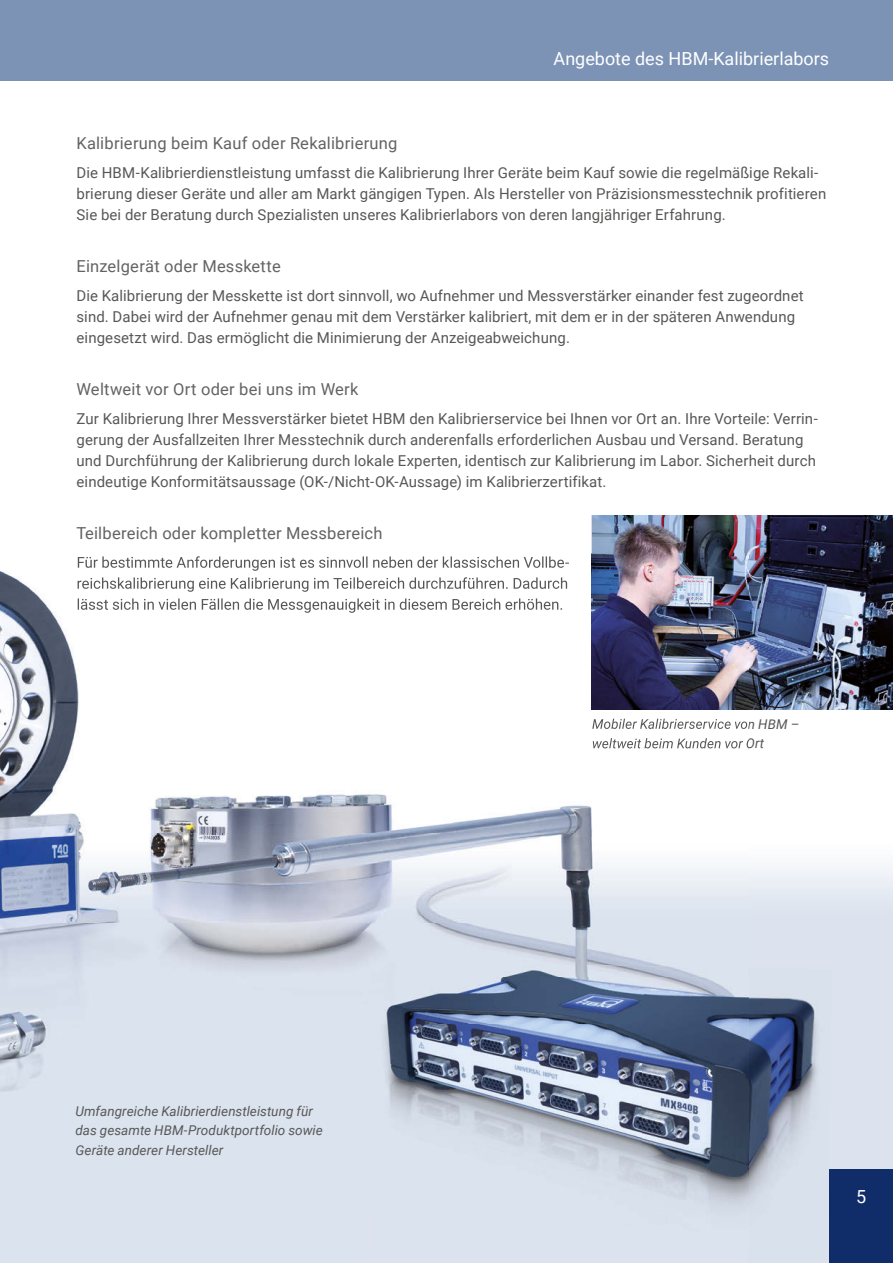
<style>
.page{position:relative;width:893px;height:1263px;background:#fff}
.page>*{position:absolute;margin:0;border:0;box-sizing:border-box;transform-origin:0 0}
.t1{font:18px "Roboto";color:#fff}
.t2{font:16.5px "Roboto";letter-spacing:.015em;color:#646363}
.t3{font:15px/21px "Roboto";letter-spacing:.005em;color:#575756}
.t4{font:italic 13.5px/19.5px "Roboto";color:#575756}
</style>
<div class="page">
<div style="left:0;top:838px;width:893px;height:425px;background:#dce3ee"></div>
<img style="left:0;top:833px;width:893px;height:90px">
<div style="left:0;top:0;width:893px;height:81px;background:#7c93b6"></div>
<img style="left:592px;top:515px;width:301px;height:195px">
<img style="left:0;top:554px;width:640px;height:279px">
<img style="left:0;top:923px;width:374px;height:168px">
<img style="left:374px;top:923px;width:272px;height:39px">
<img style="left:78px;top:556px;width:491px;height:15px">
<img style="left:78px;top:577px;width:490px;height:15px">
<img style="left:78px;top:598px;width:484px;height:15px">
<img style="left:592px;top:719px;width:156px;height:10px">
<img style="left:593px;top:738px;width:155px;height:10px">
<img style="left:592px;top:554px;width:156px;height:156px">
<img style="left:366px;top:961px;width:47px;height:130px">
<img style="left:505px;top:962px;width:195px;height:15px">
<img style="left:379px;top:977px;width:439px;height:229px">
<div style="left:829px;top:1169px;width:64px;height:94px;background:#102d69"></div>
<p class="t1" style="left:554px;top:46px;width:277px">Angebote des HBM-Kalibrierlabors</p>
<p class="t1" style="left:654px;top:46px;width:176px">Category, header right</p>
<p class="t2" style="left:77px;top:132px;width:322px">Kalibrierung beim Kauf oder Rekalibrierung</p>
<p class="t3" style="left:77px;top:162px;width:751px">Die HBM-Kalibrierdienstleistung umfasst die Kalibrierung Ihrer Geräte beim Kauf sowie die regelmäßige Rekali&shy;brierung dieser Geräte und aller am Markt gängigen Typen. Als Hersteller von Präzisionsmesstechnik profitieren<br>Sie bei der Beratung durch Spezialisten unseres Kalibrierlabors von deren langjähriger Erfahrung.</p>
<p class="t2" style="left:77px;top:255px;width:206px">Einzelgerät oder Messkette</p>
<p class="t3" style="left:77px;top:284px;width:729px">Die Kalibrierung der Messkette ist dort sinnvoll, wo Aufnehmer und Messverstärker einander fest zugeordnet sind. Dabei wird der Aufnehmer genau mit dem Verstärker kalibriert, mit dem er in der späteren Anwendung eingesetzt wird. Das ermöglicht die Minimierung der Anzeigeabweichung.</p>
<p class="t2" style="left:77px;top:378px;width:283px">Weltweit vor Ort oder bei uns im Werk</p>
<p class="t3" style="left:77px;top:407px;width:743px">Zur Kalibrierung Ihrer Messverstärker bietet HBM den Kalibrierservice bei Ihnen vor Ort an. Ihre Vorteile: Verrin&shy;gerung der Ausfallzeiten Ihrer Messtechnik durch anderenfalls erforderlichen Ausbau und Versand. Beratung und Durchführung der Kalibrierung durch lokale Experten, identisch zur Kalibrierung im Labor. Sicherheit durch eindeutige Konformitätsaussage (OK-/Nicht-OK-Aussage) im Kalibrierzertifikat.</p>
<p class="t2" style="left:77px;top:521px;width:308px">Teilbereich oder kompletter Messbereich</p>
<p class="t4" style="left:75px;top:1101px;width:249px">Umfangreiche Kalibrierdienstleistung für das gesamte HBM-Produktportfolio sowie<br>Geräte anderer Hersteller</p>
<p class="t1" style="left:856px;top:1184px;width:12px">5</p>
</div>
